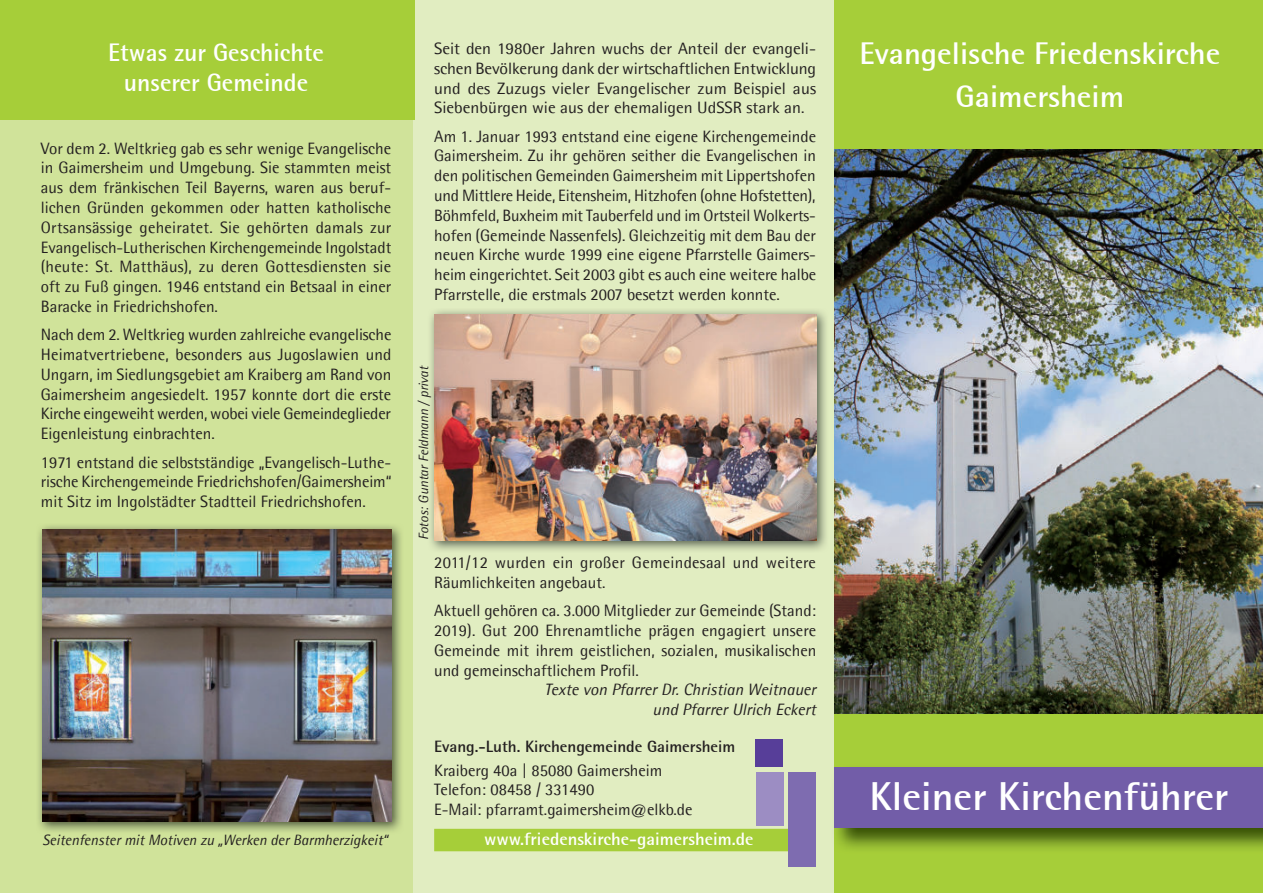
<style>
.page{position:relative;width:1263px;height:893px;background:#fff}
.page>*{position:absolute;margin:0;border:0;box-sizing:border-box;transform-origin:0 0}
.t1{font:700 40.5px "Rotis Semi Sans 55";color:#fff}
.t2{font:700 31.5px/43.2px "Rotis Semi Sans 55";color:#fff;text-align:center}
.t3{font:700 25.5px/30.6px "Rotis Semi Sans 55";color:#fff;text-align:center}
.t4{font:700 18px "Rotis Semi Sans 55";color:#fff}
.t5{font:16.5px/19.8px "Rotis Semi Sans";color:#231f20;text-align:justify}
.t6{font:16.5px/19.8px "Rotis Semi Sans";color:#231f20;text-align:justify;scale:1.04 1}
.t7{font:italic 16.5px/19.8px "Rotis Semi Sans 55";color:#231f20;text-align:right}
.t8{font:700 16.5px "Rotis Semi Sans 55";color:#231f20}
.t9{font:italic 15px "Rotis Semi Sans 55";color:#231f20}
.t10{font:italic 13.5px "Rotis Semi Sans 55";color:#231f20}
</style>
<div class="page">
<div style="left:376px;top:0;width:472px;height:893px;background:#e1edc1"></div>
<img style="left:834px;top:149px;width:429px;height:565px">
<div style="left:0;top:0;width:413px;height:893px;background:#d0e39a"></div>
<div style="left:0;top:0;width:414px;height:119px;background:#a6ce39"></div>
<div style="left:834px;top:0;width:429px;height:149px;background:#a6ce39"></div>
<svg style="left:834px;top:714px;width:429px;height:179px;fill:#a6ce39"></svg>
<div style="left:434px;top:829px;width:374px;height:22px;background:#a6ce39"></div>
<div style="left:756px;top:739px;width:27px;height:28px;background:#573e99"></div>
<div style="left:756px;top:772px;width:27px;height:54px;background:#9c8dc3"></div>
<div style="left:788px;top:772px;width:27px;height:94px;background:#7e6cb0"></div>
<div style="left:834px;top:767px;width:429px;height:61px;background:#725da8"></div>
<img style="left:38px;top:525px;width:364px;height:307px">
<img style="left:43px;top:529px;width:348px;height:293px">
<img style="left:430px;top:310px;width:396px;height:241px">
<img style="left:434px;top:315px;width:382px;height:225px">
<h3 class="t3" style="left:108px;top:39px;width:217px">Etwas zur Geschichte unserer Gemeinde</h3>
<p class="t5" style="left:41px;top:139px;width:352px">Vor dem 2. Weltkrieg gab es sehr wenige Evangelische in Gaimersheim und Umgebung. Sie stammten meist aus dem fränkischen Teil Bayerns, waren aus beruf&shy;lichen Gründen gekommen oder hatten katholische Ortsansässige geheiratet. Sie gehörten damals zur Evangelisch-Lutherischen Kirchengemeinde Ingolstadt (heute: St. Matthäus), zu deren Gottesdiensten sie oft zu Fuß gingen. 1946 entstand ein Betsaal in einer Baracke in Friedrichshofen.</p>
<p class="t5" style="left:41px;top:326px;width:352px">Nach dem 2. Weltkrieg wurden zahlreiche evangelische Heimatvertriebene, besonders aus Jugoslawien und Ungarn, im Siedlungsgebiet am Kraiberg am Rand von Gaimersheim angesiedelt. 1957 konnte dort die erste Kirche eingeweiht werden, wobei viele Gemeindeglieder Eigenleistung einbrachten.</p>
<p class="t5" style="left:41px;top:453px;width:352px">1971 entstand die selbstständige „Evangelisch-Luthe&shy;rische Kirchengemeinde Friedrichshofen/Gaimersheim“ mit Sitz im Ingolstädter Stadtteil Friedrichshofen.</p>
<p class="t9" style="left:43px;top:834px;width:347px">Seitenfenster mit Motiven zu „Werken der Barmherzigkeit“</p>
<p class="t6" style="left:434px;top:39px;width:369px">Seit den 1980er Jahren wuchs der Anteil der evangeli&shy;schen Bevölkerung dank der wirtschaftlichen Entwicklung und des Zuzugs vieler Evangelischer zum Beispiel aus Siebenbürgen wie aus der ehemaligen UdSSR stark an.</p>
<p class="t5" style="left:434px;top:127px;width:384px">Am 1. Januar 1993 entstand eine eigene Kirchengemeinde Gaimersheim. Zu ihr gehören seither die Evangelischen in den politischen Gemeinden Gaimersheim mit Lippertshofen und Mittlere Heide, Eitensheim, Hitzhofen (ohne Hofstetten), Böhmfeld, Buxheim mit Tauberfeld und im Ortsteil Wolkerts&shy;hofen (Gemeinde Nassenfels). Gleichzeitig mit dem Bau der neuen Kirche wurde 1999 eine eigene Pfarrstelle Gaimers&shy;heim eingerichtet. Seit 2003 gibt es auch eine weitere halbe Pfarrstelle, die erstmals 2007 besetzt werden konnte.</p>
<p class="t10" style="left:418px;top:540px;width:176px;rotate:-90deg">Fotos: Guntar Feldmann / privat</p>
<p class="t5" style="left:434px;top:554px;width:383px">2011/12 wurden ein großer Gemeindesaal und weitere<br>Räumlichkeiten angebaut.</p>
<p class="t5" style="left:434px;top:602px;width:384px">Aktuell gehören ca. 3.000 Mitglieder zur Gemeinde (Stand:<br>2019). Gut 200 Ehrenamtliche prägen engagiert unsere Gemeinde mit ihrem geistlichen, sozialen, musikalischen und gemeinschaftlichem Profil.</p>
<p class="t7" style="left:544px;top:681px;width:273px">Texte von Pfarrer Dr. Christian Weitnauer und Pfarrer Ulrich Eckert</p>
<p class="t8" style="left:434px;top:740px;width:303px">Evang.-Luth. Kirchengemeinde Gaimersheim</p>
<p class="t5" style="left:434px;top:761px;width:260px;text-align:left">Kraiberg 40a | 85080 Gaimersheim<br>Telefon: 08458 / 331490<br>E-Mail: pfarramt.gaimersheim@elkb.de</p>
<p class="t4" style="left:484px;top:832px;width:271px">www.friedenskirche-gaimersheim.de</p>
<h2 class="t2" style="left:860px;top:35px;width:362px">Evangelische Friedenskirche<br>Gaimersheim</h2>
<h1 class="t1" style="left:869px;top:781px;width:360px">Kleiner Kirchenführer</h1>
</div>
